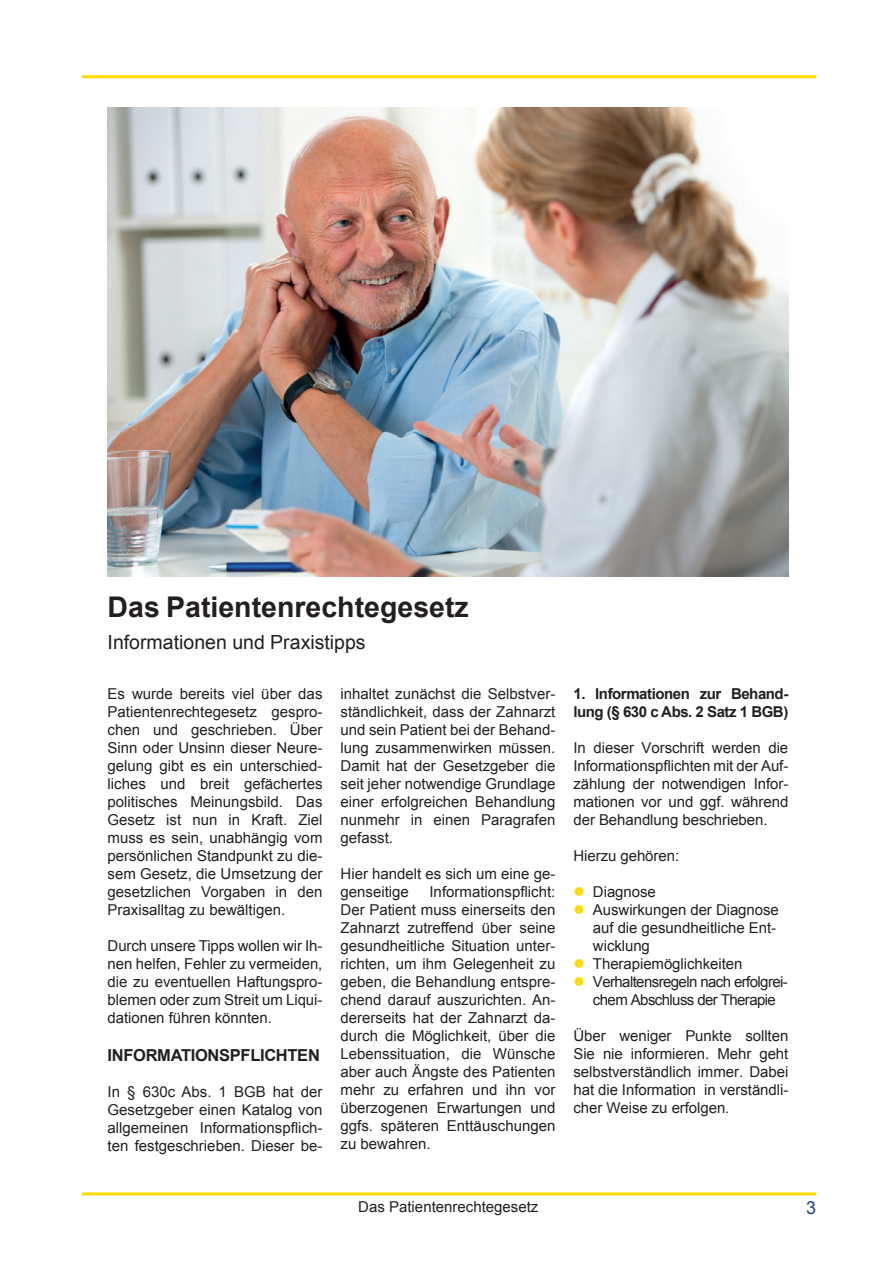
<style>
.page{position:relative;width:896px;height:1266px;background:#fff}
.page>*{position:absolute;margin:0;border:0;box-sizing:border-box;transform-origin:0 0}
.t1{font:700 28.5px "Arial";color:#231f20}
.t2{font:19.5px "Arial";color:#231f20}
.t3{font:18px "Arial";color:#253f8e}
.t4{font:700 16.5px "Arial";letter-spacing:-.02em;color:#231f20}
.t5{font:15px/18px "Arial";letter-spacing:-.005em;color:#231f20;text-align:justify}
.t6{font:15px/18px "Arial";letter-spacing:-.04em;color:#231f20;text-align:center}
.t7{font:700 15px/18px "Arial";letter-spacing:-.03em;color:#231f20}
.s1{color:#ffdc01}
</style>
<div class="page">
<hr style="left:82px;top:75px;width:733px;height:3px;background:#ffdc01">
<hr style="left:82px;top:1192px;width:733px;height:3px;background:#ffdc01">
<img style="left:108px;top:108px;width:680px;height:468px">
<h1 class="t1" style="left:108px;top:588px;width:362px">Das Patientenrechtegesetz</h1>
<h2 class="t2" style="left:108px;top:629px;width:259px">informationen und Praxistipps</h2>
<p class="t5" style="left:108px;top:684px;width:216px">es wurde bereits viel über das Patientenrechtegesetz gespro&shy;chen und geschrieben. Über Sinn oder Unsinn dieser neure&shy;gelung gibt es ein unterschied&shy;liches und breit gefächertes politisches meinungsbild. Das Gesetz ist nun in kraft. Ziel muss es sein, unabhängig vom persönlichen Standpunkt zu die&shy;sem Gesetz, die Umsetzung der gesetzlichen Vorgaben in den Praxisalltag zu bewältigen.</p>
<p class="t5" style="left:108px;top:936px;width:216px">Durch unsere tipps wollen wir ih&shy;nen helfen, Fehler zu vermeiden, die zu eventuellen haftungspro&shy;blemen oder zum Streit um liqui&shy;dationen führen könnten.</p>
<p class="t4" style="left:108px;top:1043px;width:214px">INFORMATIONSPFLICHTEN</p>
<p class="t5" style="left:108px;top:1082px;width:216px">in § 630c abs. 1 BGB hat der Gesetzgeber einen katalog von allgemeinen informationspflich&shy;ten festgeschrieben. Dieser be-</p>
<p class="t5" style="left:340px;top:684px;width:216px">inhaltet zunächst die Selbstver&shy;ständlichkeit, dass der Zahnarzt und sein Patient bei der Behand&shy;lung zusammenwirken müssen.<br>Damit hat der Gesetzgeber die seit jeher notwendige Grundlage einer erfolgreichen Behandlung nunmehr in einen Paragrafen gefasst.</p>
<p class="t5" style="left:340px;top:864px;width:216px">hier handelt es sich um eine ge&shy;genseitige</p>
<p class="t5" style="left:340px;top:882px;width:216px;text-indent:89px">informationspflicht:<br>Der Patient muss einerseits den Zahnarzt zutreffend über seine gesundheitliche Situation unter&shy;richten, um ihm Gelegenheit zu geben, die Behandlung entspre&shy;chend darauf auszurichten. an&shy;dererseits hat der Zahnarzt da&shy;durch die möglichkeit, über die lebenssituation, die Wünsche aber auch ängste des Patienten mehr zu erfahren und ihn vor überzogenen erwartungen und ggfs. späteren enttäuschungen zu bewahren.</p>
<p class="t7" style="left:573px;top:684px;width:216px">1. Informationen zur Behand&shy;lung (§ 630 c Abs. 2 Satz 1 BGB)</p>
<p class="t5" style="left:573px;top:738px;width:216px">in dieser Vorschrift werden die informationspflichten mit der auf&shy;zählung der notwendigen infor&shy;mationen vor und ggf. während der Behandlung beschrieben.</p>
<p class="t5" style="left:573px;top:846px;width:107px">hierzu gehören:</p>
<p class="t5" style="left:573px;top:882px;width:84px"><span class="s1">●</span> Diagnose</p>
<p class="t5" style="left:593px;top:900px;width:187px;text-align:left;text-indent:-20px"><span class="s1">●</span> auswirkungen der Diagnose auf die gesundheitliche ent&shy;wicklung</p>
<p class="t5" style="left:573px;top:954px;width:170px"><span class="s1">●</span> therapiemöglichkeiten</p>
<p class="t6" style="left:573px;top:972px;width:216px"><span class="s1">●</span> Verhaltensregeln nach erfolgrei&shy;chem abschluss der therapie</p>
<p class="t5" style="left:573px;top:1026px;width:216px">Über weniger Punkte sollten Sie nie informieren. mehr geht selbstverständlich immer. Dabei hat die information in verständli&shy;cher Weise zu erfolgen.</p>
<p class="t5" style="left:358px;top:1197px;width:182px">Das Patientenrechtegesetz</p>
<p class="t3" style="left:805px;top:1195px;width:12px">3</p>
</div>
